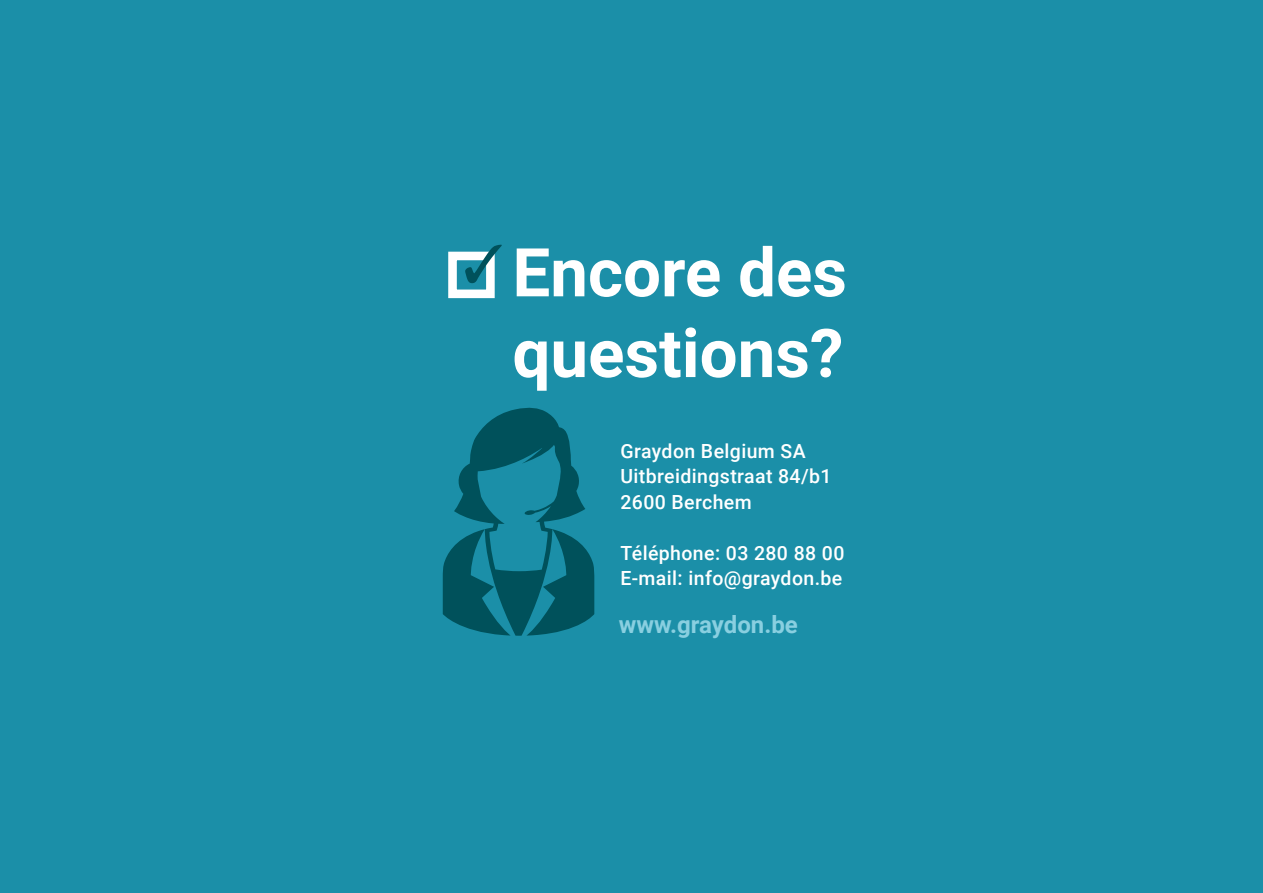
<style>
.page{position:relative;width:1263px;height:893px;background:#1b8fa8}
.page>*{position:absolute;margin:0;border:0;box-sizing:border-box;transform-origin:0 0}
.t1{font:700 67.35px/80.7px "Roboto";color:#fff}
.t2{font:700 24px "Roboto";color:#89cfe0}
.t3{font:500 19.5px/25.5px "Roboto";letter-spacing:.02em;color:#fff}
</style>
<div class="page">
<svg style="left:448px;top:245px;width:54px;height:54px"></svg>
<svg style="left:443px;top:407px;width:151px;height:229px"></svg>
<h1 class="t1" style="left:512px;top:230px;width:336px">Encore des questions?</h1>
<p class="t3" style="left:620px;top:437px;width:213px">Graydon Belgium SA<br>Uitbreidingstraat 84/b1<br>2600 Berchem</p>
<p class="t3" style="left:620px;top:539px;width:225px">Téléphone: 03 280 88 00<br>E-mail: info@graydon.be</p>
<p class="t2" style="left:619px;top:608px;width:181px">www.graydon.be</p>
</div>
